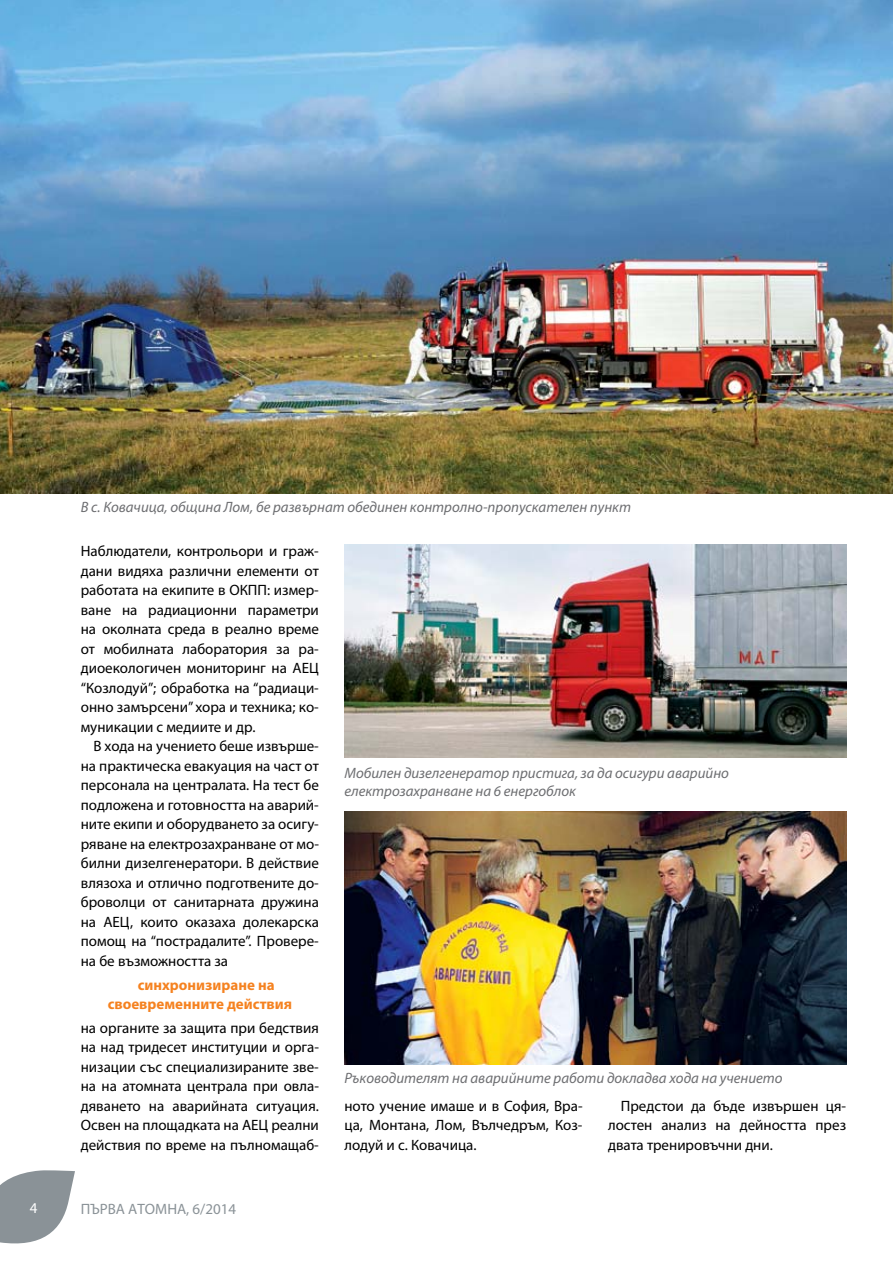
<style>
.page{position:relative;width:893px;height:1263px;background:#fff}
.page>*{position:absolute;margin:0;border:0;box-sizing:border-box;transform-origin:0 0}
.t1{font:15px/19.5px "Myriad Pro";color:#000;text-align:justify}
.t2{font:italic 15px/18px "Myriad Pro";color:#6d6e71}
.t3{font:700 15px/19.5px "Myriad Pro";color:#f58220}
.t4{font:15px "Myriad Pro";color:#8a9297}
.t5{font:15px "Myriad Pro";color:#fff}
</style>
<div class="page">
<svg style="left:0;top:1170px;width:75px;height:74px"></svg>
<img style="left:0;top:0;width:893px;height:494px">
<img style="left:344px;top:811px;width:502px;height:253px">
<img style="left:344px;top:544px;width:502px;height:214px">
<p class="t2" style="left:81px;top:498px;width:552px">В с. Ковачица, община Лом, бе развърнат обединен контролно-пропускателен пункт</p>
<p class="t1" style="left:81px;top:541px;width:240px">Наблюдатели, контрольори и граж&shy;дани видяха различни елементи от работата на екипите в ОКПП: измер&shy;ване на радиационни параметри на околната среда в реално време от мобилната лаборатория за ра&shy;диоекологичен мониторинг на АЕЦ “Козлодуй”; обработка на “радиаци&shy;онно замърсени” хора и техника; ко&shy;муникации с медиите и др.</p>
<p class="t1" style="left:81px;top:736px;width:240px;text-indent:13px">В хода на учението беше извърше&shy;на практическа евакуация на част от персонала на централата. На тест бе подложена и готовността на аварий&shy;ните екипи и оборудването за осигу&shy;ряване на електрозахранване от мо&shy;билни дизелгенератори. В действие влязоха и отлично подготвените до&shy;броволци от санитарната дружина на АЕЦ, които оказаха долекарска помощ на “пострадалите”. Провере&shy;на бе възможността за</p>
<p class="t3" style="left:108px;top:974px;width:186px;text-indent:30px">синхронизиране на своевременните действия</p>
<p class="t1" style="left:81px;top:1018px;width:240px">на органите за защита при бедствия на над тридесет институции и орга&shy;низации със специализираните зве&shy;на на атомната централа при овла&shy;дяването на аварийната ситуация.<br>Освен на площадката на АЕЦ реални действия по време на пълномащаб-</p>
<p class="t5" style="left:30px;top:1198px;width:9px">4</p>
<p class="t4" style="left:81px;top:1199px;width:157px">ПЪРВА АТОМНА, 6/2014</p>
<p class="t2" style="left:344px;top:763px;width:386px">Мобилен дизелгенератор пристига, за да осигури аварийно електрозахранване на 6 енергоблок</p>
<p class="t2" style="left:344px;top:1069px;width:440px">Ръководителят на аварийните работи докладва хода на учението</p>
<p class="t1" style="left:344px;top:1096px;width:240px">ното учение имаше и в София, Вра&shy;ца, Монтана, Лом, Вълчедръм, Коз&shy;лодуй и с. Ковачица.</p>
<p class="t1" style="left:608px;top:1096px;width:240px;text-indent:13px">Предстои да бъде извършен ця&shy;лостен анализ на дейността през двата тренировъчни дни.</p>
</div>
